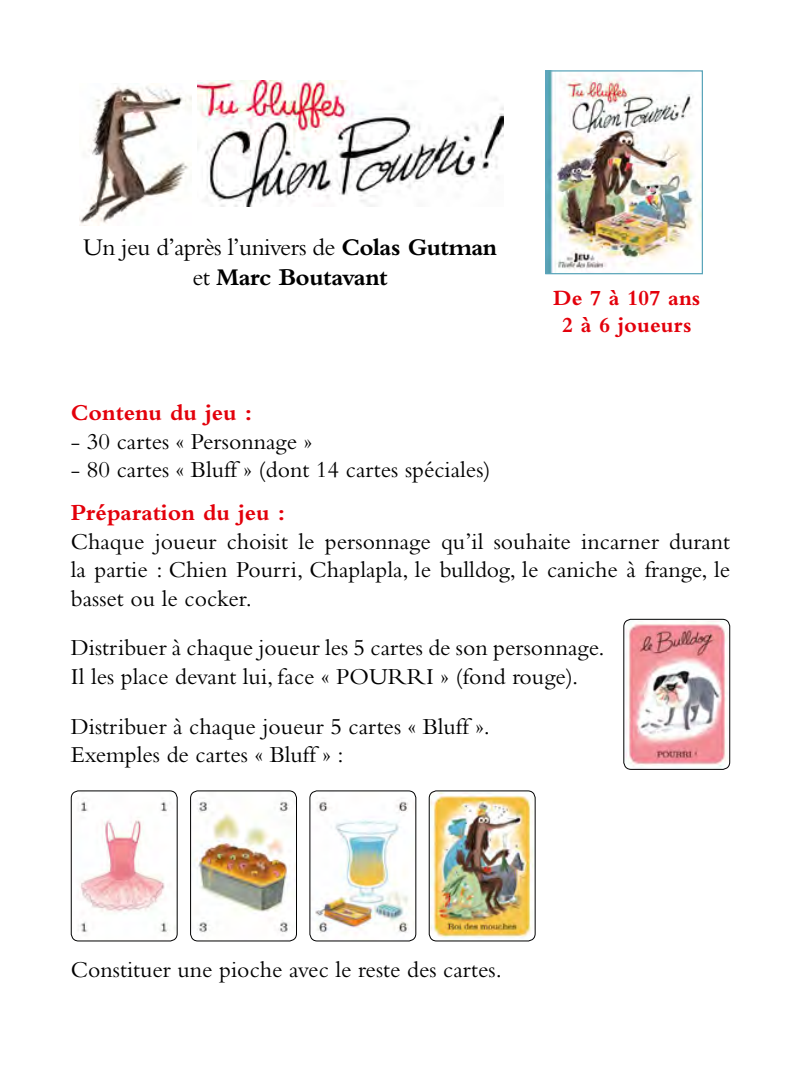
<style>
.page{position:relative;width:801px;height:1085px;background:#fff}
.page>*{position:absolute;margin:0;border:0;box-sizing:border-box;transform-origin:0 0}
.t1{font:25px/30px "Bembo";letter-spacing:-.02em;color:#000;text-align:center}
.t2{font:23.75px/28.5px "Bembo";color:#000}
.t3{font:700 23.75px "Bembo";color:#e3000b}
.t4{font:700 22.5px/27px "Bembo";color:#e3000b;text-align:center}
.s1{font-weight:700}
</style>
<div class="page">
<img style="left:547px;top:72px;width:154px;height:200px">
<div style="left:545px;top:70px;width:158px;height:204px;border:1px solid #5ba5ba"></div>
<img style="left:624px;top:619px;width:106px;height:150px">
<div style="left:623px;top:619px;width:107px;height:150px;border:1px solid #000;border-radius:7px"></div>
<img style="left:71px;top:792px;width:106px;height:148px">
<div style="left:71px;top:790px;width:107px;height:151px;border:1px solid #000;border-radius:7px"></div>
<img style="left:191px;top:792px;width:105px;height:148px">
<div style="left:190px;top:790px;width:107px;height:151px;border:1px solid #000;border-radius:7px"></div>
<img style="left:310px;top:790px;width:106px;height:150px">
<div style="left:309px;top:790px;width:107px;height:151px;border:1px solid #000;border-radius:7px"></div>
<img style="left:429px;top:790px;width:106px;height:150px">
<div style="left:429px;top:790px;width:106px;height:151px;border:1px solid #000;border-radius:7px"></div>
<img style="left:198px;top:80px;width:305px;height:127px">
<img style="left:80px;top:83px;width:111px;height:142px">
<p class="t1" style="left:83px;top:232px;width:416px">Un jeu d’après l’univers de <span class="s1">Colas Gutman </span>et <span class="s1">Marc Boutavant</span></p>
<p class="t4" style="left:553px;top:284px;width:149px">De 7 à 107 ans<br>2 à 6 joueurs</p>
<p class="t3" style="left:71px;top:399px;width:183px">Contenu du jeu :</p>
<p class="t2" style="left:71px;top:426px;width:243px">- 30 cartes « Personnage »</p>
<p class="t2" style="left:71px;top:455px;width:421px">- 80 cartes « Bluff » (dont 14 cartes spéciales)</p>
<p class="t3" style="left:71px;top:499px;width:216px">Préparation du jeu :</p>
<p class="t2" style="left:71px;top:526px;width:661px;text-align:justify">Chaque joueur choisit le personnage qu’il souhaite incarner durant la partie : Chien Pourri, Chaplapla, le bulldog, le caniche à frange, le basset ou le cocker.</p>
<p class="t2" style="left:71px;top:633px;width:535px">Distribuer à chaque joueur les 5 cartes de son personnage.<br>Il les place devant lui, face « POURRI » (fond rouge).</p>
<p class="t2" style="left:71px;top:711px;width:421px">Distribuer à chaque joueur 5 cartes « Bluff ».<br>Exemples de cartes « Bluff » :</p>
<p class="t2" style="left:71px;top:955px;width:432px">Constituer une pioche avec le reste des cartes.</p>
</div>
